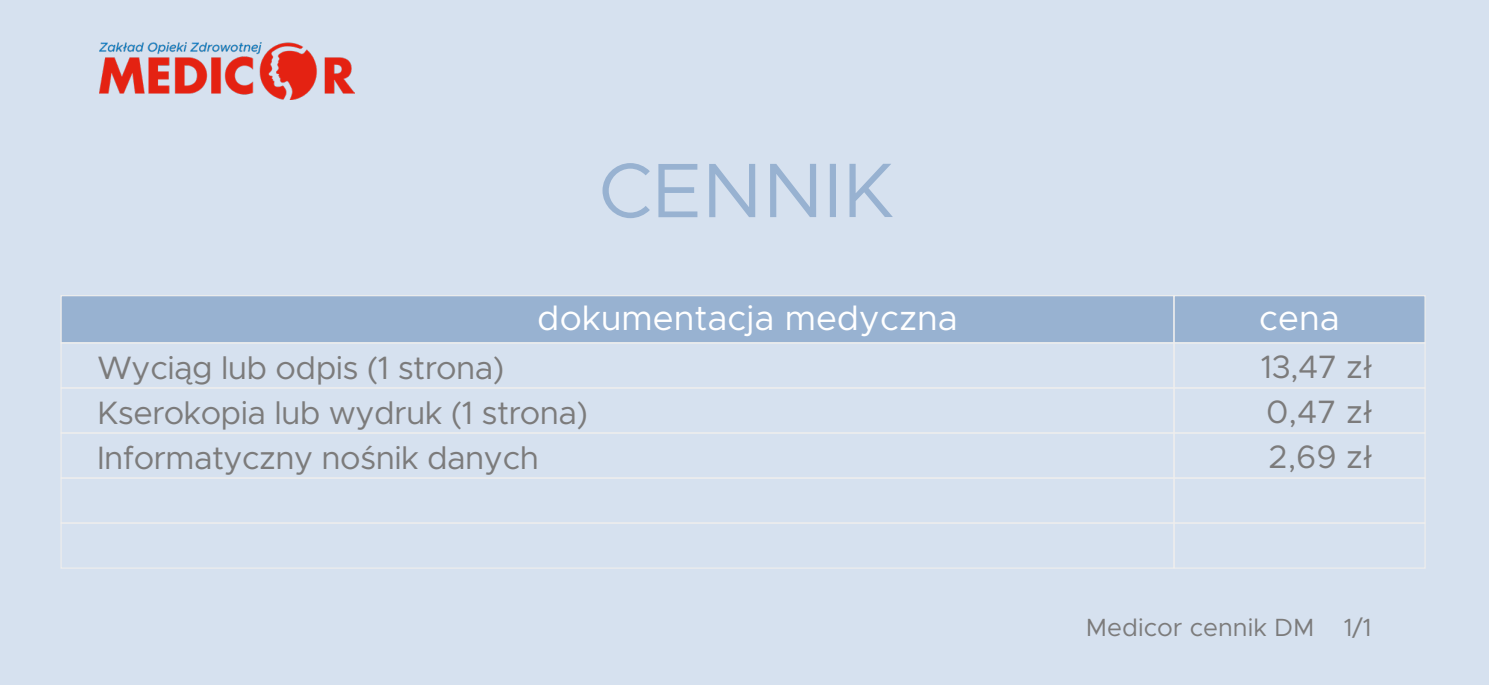
<style>
.page{position:relative;width:1489px;height:685px;background:#fff}
.page>*{position:absolute;margin:0;border:0;box-sizing:border-box;transform-origin:0 0}
.t1{font:77.5px "Metropolis";color:#98b2d1}
.t2{font:35px "Metropolis";color:#fff}
.t3{font:32.5px/45px "Metropolis";letter-spacing:-.02em;color:#7c7b7b}
.t4{font:25px "Metropolis";color:#7c7b7b}
</style>
<div class="page">
<div style="left:0;top:0;width:1488px;height:685px;background:#d6e1ef"></div>
<div style="left:60px;top:295px;width:1114px;height:49px;background:#98b2d1;border:1px solid #ededed"></div>
<div style="left:1173px;top:295px;width:252px;height:49px;background:#98b2d1;border:1px solid #ededed"></div>
<div style="left:60px;top:342px;width:1114px;height:47px;border:1px solid #ededed"></div>
<div style="left:1173px;top:342px;width:252px;height:47px;border:1px solid #ededed"></div>
<div style="left:60px;top:387px;width:1114px;height:47px;border:1px solid #ededed"></div>
<div style="left:1173px;top:387px;width:252px;height:47px;border:1px solid #ededed"></div>
<div style="left:60px;top:432px;width:1114px;height:47px;border:1px solid #ededed"></div>
<div style="left:1173px;top:432px;width:252px;height:47px;border:1px solid #ededed"></div>
<div style="left:60px;top:477px;width:1114px;height:47px;border:1px solid #ededed"></div>
<div style="left:1173px;top:477px;width:252px;height:47px;border:1px solid #ededed"></div>
<div style="left:60px;top:522px;width:1114px;height:47px;border:1px solid #ededed"></div>
<div style="left:1173px;top:522px;width:252px;height:47px;border:1px solid #ededed"></div>
<img style="left:100px;top:43px;width:255px;height:57px">
<h1 class="t1" style="left:598px;top:142px;width:297px">CENNIK</h1>
<p class="t2" style="left:537px;top:297px;width:422px">dokumentacja medyczna</p>
<p class="t2" style="left:1259px;top:296px;width:82px">cena</p>
<p class="t3" style="left:97px;top:345px;width:492px">Wyciąg lub odpis (1 strona)<br>Kserokopia lub wydruk (1 strona)<br>Informatyczny nośnik danych</p>
<p class="t3" style="left:1260px;top:344px;width:114px;text-align:justify">13,47 zł 0,47 zł 2,69 zł</p>
<p class="t4" style="left:1085px;top:612px;width:287px">Medicor cennik DM 1/1</p>
</div>
